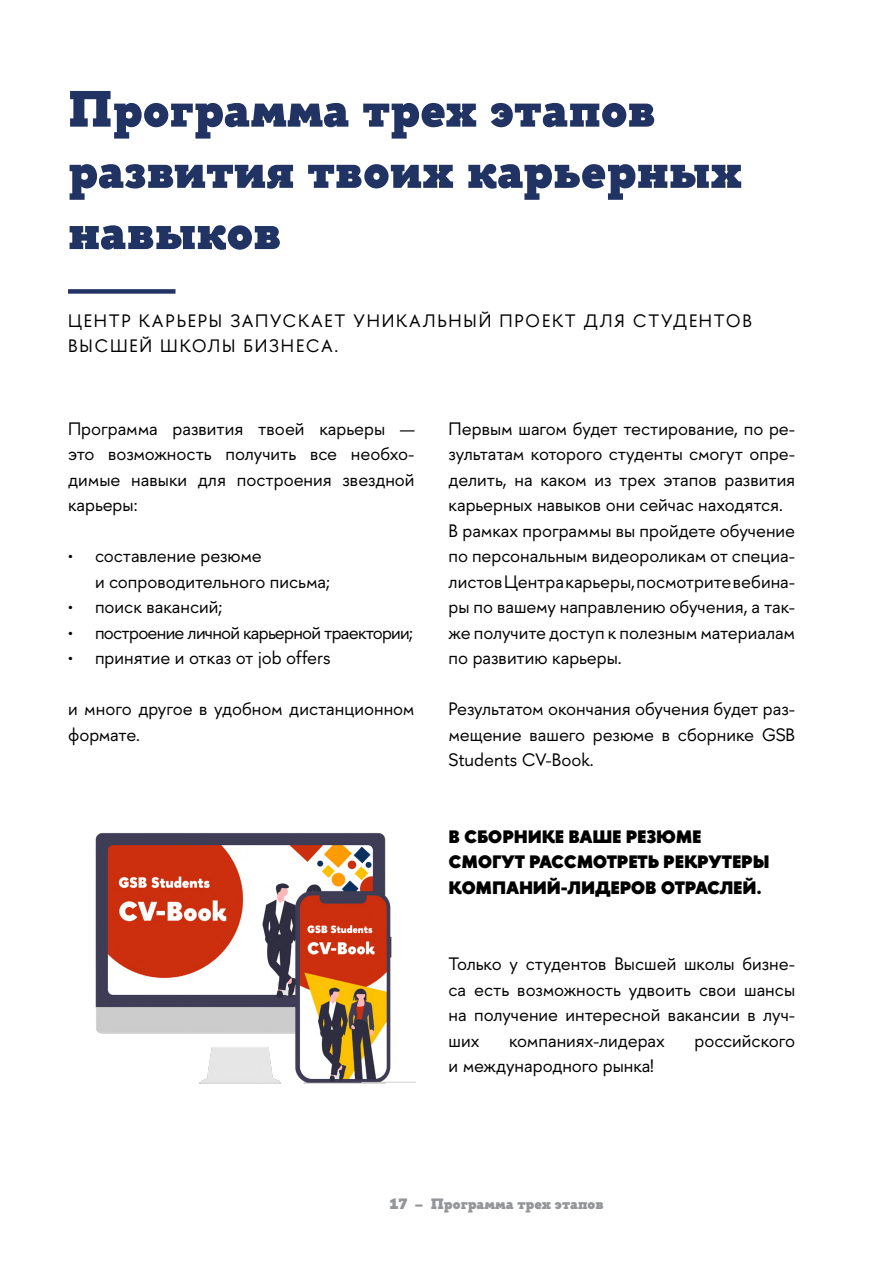
<style>
.page{position:relative;width:893px;height:1263px;background:#fff}
.page>*{position:absolute;margin:0;border:0;box-sizing:border-box;transform-origin:0 0}
.t1{font:900 51px/61.2px "HSE Slab";color:#213362}
.t2{font:18px/25.5px "HSE Sans";color:#000;text-align:justify}
.t3{font:900 18px/25.5px "HSE Sans";letter-spacing:-.01em;color:#000}
.t4{font:18px/25.5px "HSE Sans";letter-spacing:.1em;color:#000}
.t5{font:18px "HSE Sans";letter-spacing:-.04em;color:#000}
.t6{font:900 15px "HSE Slab";color:#939598}
</style>
<div class="page">
<div style="left:68px;top:289px;width:107px;height:5px;background:#213362"></div>
<img style="left:95px;top:832px;width:321px;height:252px">
<h1 class="t1" style="left:68px;top:79px;width:676px">Программа трех этапов развития твоих карьерных навыков</h1>
<p class="t4" style="left:68px;top:308px;width:686px">ЦЕНТР КАРЬЕРЫ ЗАПУСКАЕТ УНИКАЛЬНЫЙ ПРОЕКТ ДЛЯ СТУДЕНТОВ<br>ВЫСШЕЙ ШКОЛЫ БИЗНЕСА.</p>
<p class="t2" style="left:68px;top:416px;width:348px">Программа развития твоей карьеры — это возможность получить все необхо&shy;димые навыки для построения звездной карьеры:</p>
<p class="t2" style="left:95px;top:544px;width:236px;text-indent:-27px">• составление резюме<br>и сопроводительного письма;</p>
<p class="t2" style="left:68px;top:595px;width:156px">• поиск вакансий;</p>
<p class="t5" style="left:68px;top:621px;width:347px">• построение личной карьерной траектории;</p>
<p class="t2" style="left:68px;top:646px;width:264px">• принятие и отказ от job offers</p>
<p class="t2" style="left:68px;top:697px;width:348px">и много другое в удобном дистанционном формате.</p>
<p class="t2" style="left:449px;top:416px;width:348px;text-align:left">Первым шагом будет тестирование, по ре&shy;зультатам которого студенты смогут опре&shy;делить, на каком из трех этапов развития карьерных навыков они сейчас находятся.<br>В рамках программы вы пройдете обучение по персональным видеороликам от специа&shy;листов Центра карьеры, посмотрите вебина&shy;ры по вашему направлению обучения, а так&shy;же получите доступ к полезным материалам по развитию карьеры.</p>
<p class="t2" style="left:449px;top:697px;width:348px">Результатом окончания обучения будет раз&shy;мещение вашего резюме в сборнике GSB Students CV-Book.</p>
<p class="t3" style="left:449px;top:824px;width:322px">В СБОРНИКЕ ВАШЕ РЕЗЮМЕ<br>СМОГУТ РАССМОТРЕТЬ РЕКРУТЕРЫ<br>КОМПАНИЙ-ЛИДЕРОВ ОТРАСЛЕЙ.</p>
<p class="t2" style="left:449px;top:952px;width:348px">Только у студентов Высшей школы бизне&shy;са есть возможность удвоить свои шансы на получение интересной вакансии в луч&shy;ших</p>
<p class="t2" style="left:509px;top:1028px;width:157px">компаниях-лидерах</p>
<p class="t2" style="left:694px;top:1028px;width:102px">российского</p>
<p class="t2" style="left:449px;top:1054px;width:206px">и международного рынка!</p>
<p class="t6" style="left:389px;top:1194px;width:216px">17 – Программа трех этапов</p>
</div>
